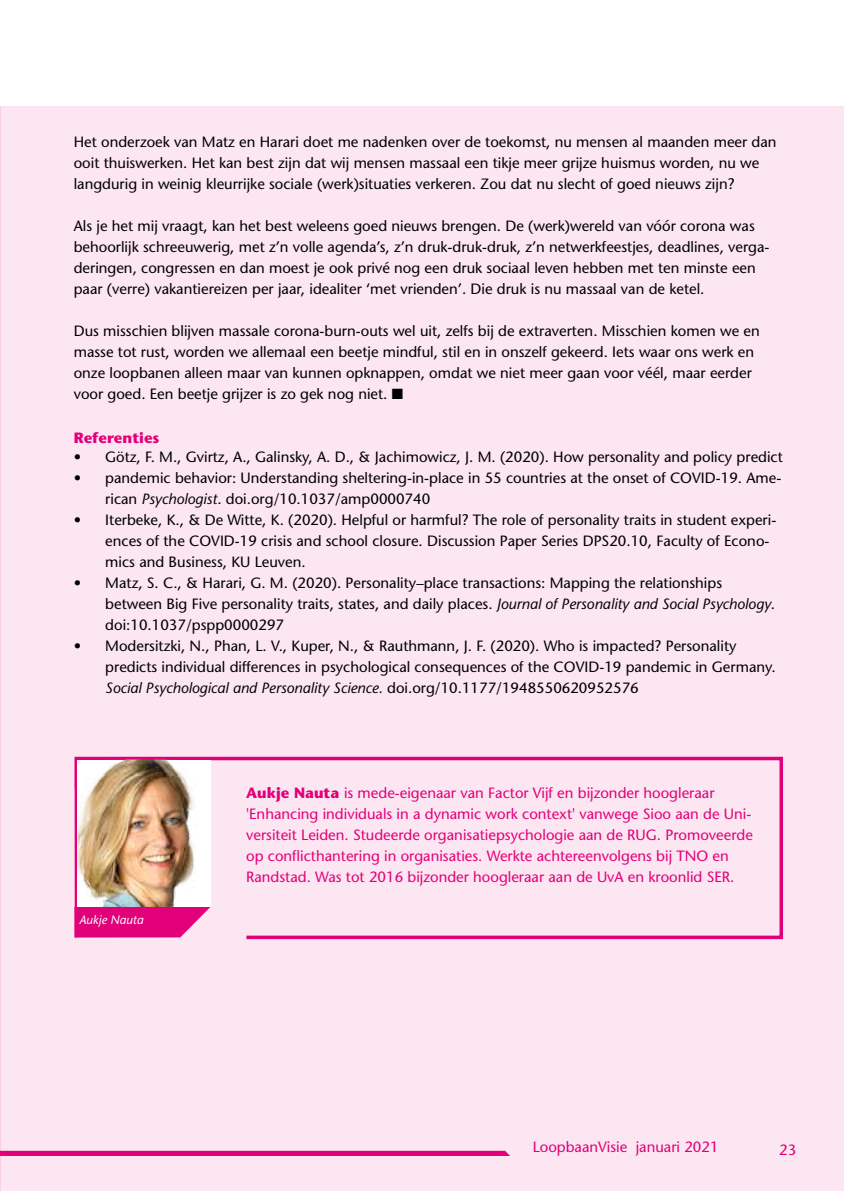
<style>
.page{position:relative;width:844px;height:1191px;background:#fff}
.page>*{position:absolute;margin:0;border:0;box-sizing:border-box;transform-origin:0 0}
.t1{font:14.88px/21px "Stone Sans";color:#000}
.t2{font:14.88px/21px "Stone Sans";color:#e2007a}
.t3{font:700 14.88px "Stone Sans";color:#e2007a}
.t4{font:italic 12.25px "Stone Sans";color:#fff}
.s1{font-style:italic}
.s2{font-weight:700}
</style>
<div class="page">
<div style="left:0;top:107px;width:843px;height:1084px;background:#fce6f1"></div>
<svg style="left:74px;top:756px;width:709px;height:184px"></svg>
<div style="left:77px;top:759px;width:134px;height:147px;background:#fff"></div>
<img style="left:77px;top:759px;width:126px;height:147px">
<p class="t1" style="left:74px;top:131px;width:704px">Het onderzoek van Matz en Harari doet me nadenken over de toekomst, nu mensen al maanden meer dan ooit thuiswerken. Het kan best zijn dat wij mensen massaal een tikje meer grijze huismus worden, nu we langdurig in weinig kleurrijke sociale (werk)situaties verkeren. Zou dat nu slecht of goed nieuws zijn?</p>
<p class="t1" style="left:74px;top:215px;width:697px">Als je het mij vraagt, kan het best weleens goed nieuws brengen. De (werk)wereld van vóór corona was behoorlijk schreeuwerig, met z’n volle agenda’s, z’n druk-druk-druk, z’n netwerkfeestjes, deadlines, verga&shy;deringen, congressen en dan moest je ook privé nog een druk sociaal leven hebben met ten minste een paar (verre) vakantiereizen per jaar, idealiter ‘met vrienden’. Die druk is nu massaal van de ketel.</p>
<p class="t1" style="left:74px;top:320px;width:687px">Dus misschien blijven massale corona-burn-outs wel uit, zelfs bij de extraverten. Misschien komen we en masse tot rust, worden we allemaal een beetje mindful, stil en in onszelf gekeerd. Iets waar ons werk en onze loopbanen alleen maar van kunnen opknappen, omdat we niet meer gaan voor véél, maar eerder voor goed. Een beetje grijzer is zo gek nog niet. ■</p>
<p class="t3" style="left:74px;top:428px;width:87px">Referenties</p>
<p class="t1" style="left:74px;top:446px;width:710px">• Götz, F. M., Gvirtz, A., Galinsky, A. D., &amp; Jachimowicz, J. M. (2020). How personality and policy predict</p>
<p class="t1" style="left:105px;top:467px;width:677px;text-indent:-32px">• pandemic behavior: Understanding sheltering-in-place in 55 countries at the onset of COVID-19. Ame&shy;rican <span class="s1">Psychologist</span>. doi.org/10.1037/amp0000740</p>
<p class="t1" style="left:105px;top:509px;width:672px;text-indent:-32px">• Iterbeke, K., &amp; De Witte, K. (2020). Helpful or harmful? The role of personality traits in student experi&shy;ences of the COVID-19 crisis and school closure. Discussion Paper Series DPS20.10, Faculty of Econo&shy;mics and Business, KU Leuven.</p>
<p class="t1" style="left:105px;top:572px;width:671px;text-indent:-32px">• Matz, S. C., &amp; Harari, G. M. (2020). Personality–place transactions: Mapping the relationships between Big Five personality traits, states, and daily places. <span class="s1">Journal of Personality and Social Psychology</span>. doi:10.1037/pspp0000297</p>
<p class="t1" style="left:105px;top:635px;width:671px;text-indent:-32px">• Modersitzki, N., Phan, L. V., Kuper, N., &amp; Rauthmann, J. F. (2020). Who is impacted? Personality predicts individual differences in psychological consequences of the COVID-19 pandemic in Germany.<br><span class="s1">Social Psychological and Personality Science.</span> doi.org/10.1177/1948550620952576</p>
<p class="t4" style="left:79px;top:912px;width:66px">Aukje Nauta</p>
<p class="t2" style="left:246px;top:782px;width:508px"><span class="s2">Aukje Nauta</span> is mede-eigenaar van Factor Vijf en bijzonder hoogleraar 'Enhancing individuals in a dynamic work context' vanwege Sioo aan de Uni&shy;versiteit Leiden. Studeerde organisatiepsychologie aan de RUG. Promoveerde op conflicthantering in organisaties. Werkte achtereenvolgens bij TNO en Randstad. Was tot 2016 bijzonder hoogleraar aan de UvA en kroonlid SER.</p>
<p class="t2" style="left:532px;top:1136px;width:187px">LoopbaanVisie januari 2021</p>
<p class="t2" style="left:779px;top:1139px;width:19px">23</p>
</div>
